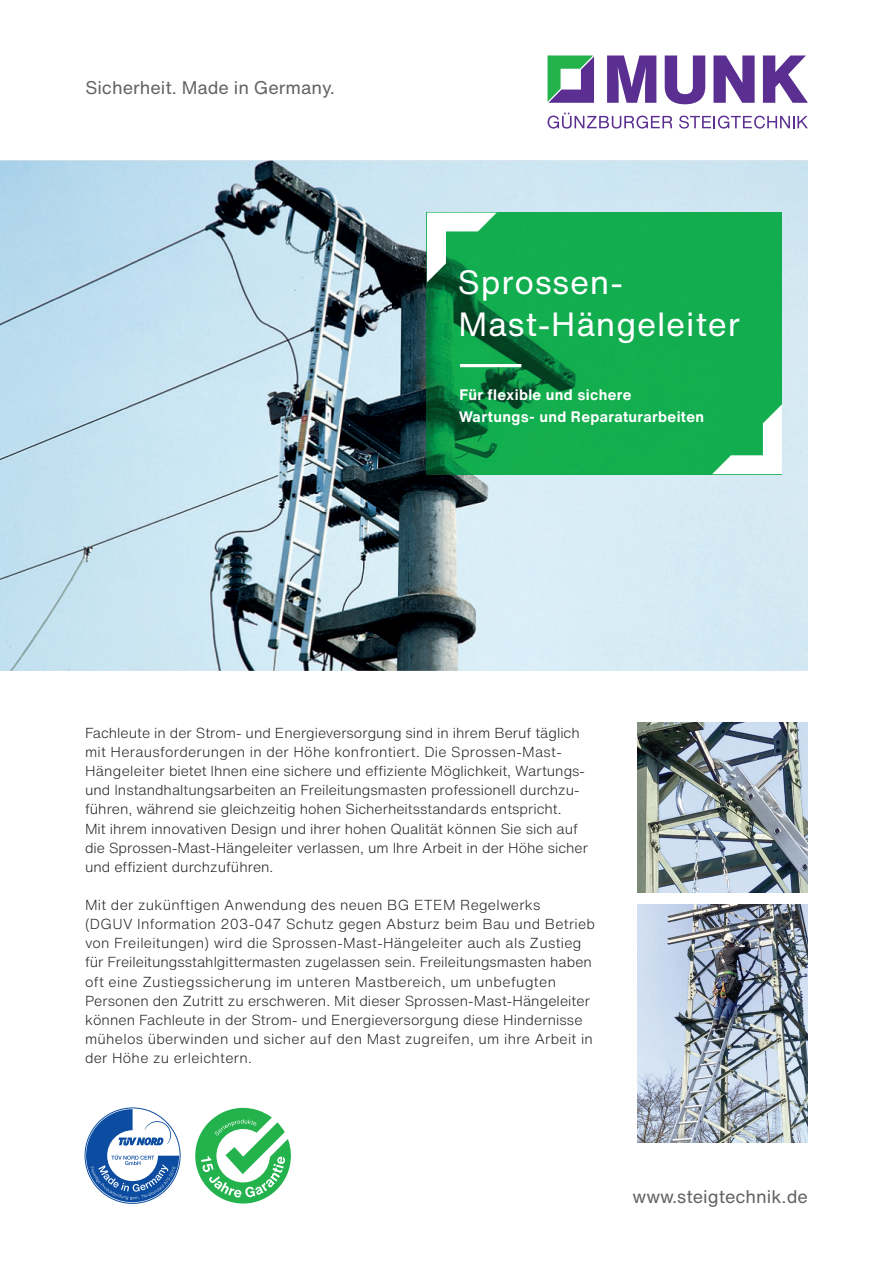
<style>
.page{position:relative;width:893px;height:1263px;background:#fff}
.page>*{position:absolute;margin:0;border:0;box-sizing:border-box;transform-origin:0 0}
.t1{font:33px/41.4px "Helvetica Now Text";letter-spacing:.025em;color:#fff}
.t2{font:18px "Helvetica Now Text";color:#636366}
.t3{font:700 15px/22.4px "Helvetica Now Text";letter-spacing:.025em;color:#fff}
.t4{font:300 14.25px/19.2px "Helvetica Now Text";letter-spacing:.02em;color:#231f20}
.t5{font:300 14.25px/19.2px "Helvetica Now Text";color:#231f20}
</style>
<div class="page">
<img style="left:0;top:161px;width:808px;height:510px">
<svg style="left:195px;top:1108px;width:96px;height:95px"></svg>
<svg style="left:86px;top:1109px;width:93px;height:93px"></svg>
<img style="left:427px;top:213px;width:355px;height:261px">
<svg style="left:427px;top:213px;width:70px;height:69px"></svg>
<svg style="left:712px;top:404px;width:70px;height:70px"></svg>
<hr style="left:460px;top:364px;width:61px;height:3px;background:#fff">
<img style="left:637px;top:904px;width:170px;height:239px">
<img style="left:637px;top:723px;width:170px;height:169px">
<svg style="left:547px;top:55px;width:47px;height:48px"></svg>
<svg style="left:607px;top:55px;width:49px;height:48px"></svg>
<svg style="left:665px;top:55px;width:40px;height:49px"></svg>
<svg style="left:713px;top:55px;width:42px;height:48px"></svg>
<svg style="left:763px;top:55px;width:45px;height:48px"></svg>
<svg style="left:548px;top:113px;width:124px;height:16px"></svg>
<svg style="left:679px;top:116px;width:129px;height:13px"></svg>
<p class="t2" style="left:85px;top:74px;width:251px">Sicherheit. Made in Germany.</p>
<h1 class="t1" style="left:458px;top:261px;width:284px">Sprossen-<br>Mast-Hängeleiter</h1>
<p class="t3" style="left:459px;top:383px;width:247px">Für flexible und sichere<br>Wartungs- und Reparaturarbeiten</p>
<p class="t5" style="left:85px;top:723px;width:504px">Fachleute in der Strom- und Energieversorgung sind in ihrem Beruf täglich mit Herausforderungen in der Höhe konfrontiert. Die Sprossen-Mast-Hängeleiter bietet Ihnen eine sichere und effiziente Möglichkeit, Wartungs&shy;und Instandhaltungsarbeiten an Freileitungsmasten professionell durchzu&shy;führen, während sie gleichzeitig hohen Sicherheitsstandards entspricht.<br>Mit ihrem innovativen Design und ihrer hohen Qualität können Sie sich auf die Sprossen-Mast-Hängeleiter verlassen, um Ihre Arbeit in der Höhe sicher und effizient durchzuführen.</p>
<p class="t4" style="left:85px;top:895px;width:512px">Mit der zukünftigen Anwendung des neuen BG ETEM Regelwerks<br>(DGUV Information 203-047 Schutz gegen Absturz beim Bau und Betrieb von Freileitungen) wird die Sprossen-Mast-Hängeleiter auch als Zustieg für Freileitungsstahlgittermasten zugelassen sein. Freileitungsmasten haben oft eine Zustiegssicherung im unteren Mastbereich, um unbefugten Personen den Zutritt zu erschweren. Mit dieser Sprossen-Mast-Hängeleiter können Fachleute in der Strom- und Energieversorgung diese Hindernisse mühelos überwinden und sicher auf den Mast zugreifen, um ihre Arbeit in der Höhe zu erleichtern.</p>
<p class="t2" style="left:632px;top:1183px;width:177px">www.steigtechnik.de</p>
</div>
